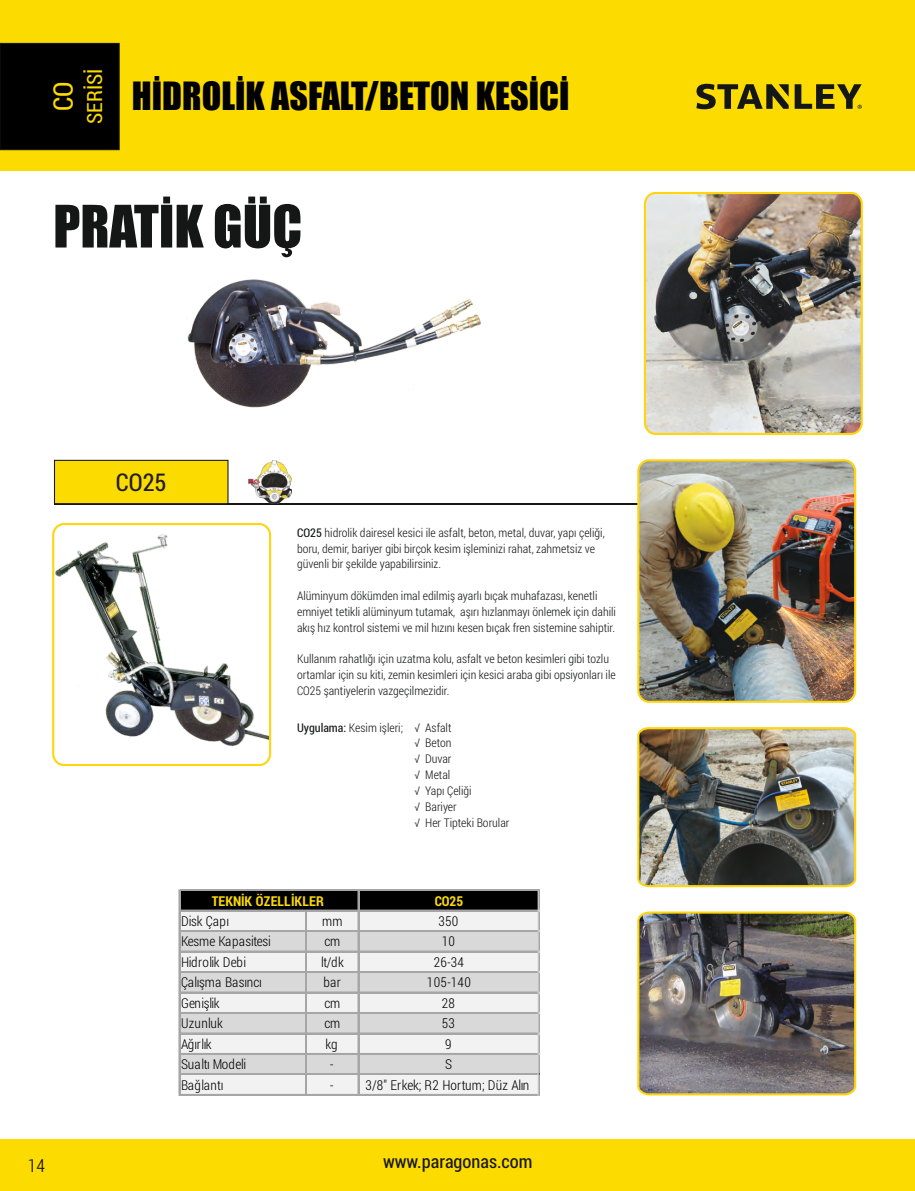
<style>
.page{position:relative;width:915px;height:1191px;background:#fff}
.page>*{position:absolute;margin:0;border:0;box-sizing:border-box;transform-origin:0 0}
.t1{font:54px "Impact";color:#151616}
.t2{font:36px "Impact";color:#000}
.t3{font:27px "Roboto Condensed";color:#fcdb01}
.t4{font:24.45px "Roboto Condensed";color:#211d1e}
.t5{font:21px "Roboto Condensed";color:#fcdb01}
.t6{font:18.45px "Roboto Condensed";color:#151616}
.t7{font:300 18px "Roboto Condensed";color:#000}
.t8{font:300 13.65px "Roboto Condensed";letter-spacing:-.005em;color:#000}
.t9{font:700 13.65px "Roboto Condensed";letter-spacing:.01em;color:#fcdb01}
.t10{font:300 13.65px "Roboto Condensed";letter-spacing:.025em;color:#000}
.t11{font:300 13.65px "Roboto Condensed";letter-spacing:-.025em;color:#000}
.t12{font:300 13.65px "Roboto Condensed";letter-spacing:-.035em;color:#000}
.t13{font:300 12px/15.9px "Roboto Condensed";color:#151616}
.s1{font-weight:400}
.s2{color:#211d1e}
</style>
<div class="page">
<hr style="left:54px;top:503px;width:584px;height:1px;background:#151616">
<div style="left:180px;top:890px;width:359px;height:21px;background:#000"></div>
<div style="left:180px;top:910px;width:359px;height:21px;background:#f2f2f2"></div>
<div style="left:180px;top:930px;width:359px;height:22px;background:#d9d9d9"></div>
<div style="left:180px;top:951px;width:359px;height:21px;background:#f2f2f2"></div>
<div style="left:180px;top:971px;width:359px;height:22px;background:#d9d9d9"></div>
<div style="left:180px;top:992px;width:359px;height:21px;background:#f2f2f2"></div>
<div style="left:180px;top:1012px;width:359px;height:22px;background:#d9d9d9"></div>
<div style="left:180px;top:1033px;width:359px;height:21px;background:#f2f2f2"></div>
<div style="left:180px;top:1053px;width:359px;height:22px;background:#d9d9d9"></div>
<div style="left:180px;top:1074px;width:359px;height:21px;background:#f2f2f2"></div>
<hr style="left:180px;top:889px;width:359px;height:1px;background:#a6a6a6">
<hr style="left:180px;top:910px;width:359px;height:1px;background:#a6a6a6">
<hr style="left:180px;top:909px;width:359px;height:1px;background:#a6a6a6">
<hr style="left:180px;top:930px;width:359px;height:1px;background:#a6a6a6">
<hr style="left:180px;top:951px;width:359px;height:1px;background:#a6a6a6">
<hr style="left:180px;top:950px;width:359px;height:1px;background:#a6a6a6">
<hr style="left:180px;top:971px;width:359px;height:1px;background:#a6a6a6">
<hr style="left:180px;top:992px;width:359px;height:1px;background:#a6a6a6">
<hr style="left:180px;top:991px;width:359px;height:1px;background:#a6a6a6">
<hr style="left:180px;top:1012px;width:359px;height:1px;background:#a6a6a6">
<hr style="left:180px;top:1033px;width:359px;height:1px;background:#a6a6a6">
<hr style="left:180px;top:1032px;width:359px;height:1px;background:#a6a6a6">
<hr style="left:180px;top:1053px;width:359px;height:1px;background:#a6a6a6">
<hr style="left:180px;top:1074px;width:359px;height:1px;background:#a6a6a6">
<hr style="left:180px;top:1073px;width:359px;height:1px;background:#a6a6a6">
<hr style="left:179px;top:889px;width:1px;height:206px;background:#a6a6a6">
<hr style="left:306px;top:911px;width:1px;height:184px;background:#a6a6a6">
<hr style="left:305px;top:911px;width:1px;height:184px;background:#a6a6a6">
<hr style="left:358px;top:890px;width:1px;height:205px;background:#a6a6a6">
<hr style="left:357px;top:890px;width:1px;height:205px;background:#a6a6a6">
<hr style="left:180px;top:1094px;width:359px;height:1px;background:#a6a6a6">
<hr style="left:538px;top:890px;width:1px;height:205px;background:#a6a6a6">
<hr style="left:537px;top:890px;width:1px;height:205px;background:#d4d4d4">
<img style="left:637px;top:727px;width:220px;height:161px">
<img style="left:637px;top:911px;width:220px;height:185px">
<img style="left:644px;top:193px;width:217px;height:241px;border-radius:11px">
<div style="left:643px;top:192px;width:219px;height:243px;border:2px solid #ffd50f;border-radius:11px"></div>
<img style="left:187px;top:279px;width:294px;height:129px">
<img style="left:53px;top:525px;width:217px;height:240px;border-radius:11px">
<div style="left:52px;top:523px;width:219px;height:243px;border:2px solid #ffd50f;border-radius:11px"></div>
<div style="left:54px;top:460px;width:174px;height:44px;background:#fcdb01;border:1px solid #151616"></div>
<img style="left:248px;top:460px;width:43px;height:44px">
<div style="left:0;top:0;width:914px;height:170px;background:#fcdb01"></div>
<div style="left:0;top:43px;width:119px;height:107px;background:#000;border:1px solid #151616"></div>
<div style="left:0;top:1140px;width:914px;height:51px;background:#fcdb01"></div>
<svg style="left:696px;top:84px;width:165px;height:25px"></svg>
<img style="left:638px;top:460px;width:216px;height:242px;border-radius:11px">
<div style="left:637px;top:459px;width:218px;height:244px;border:2px solid #ffd50f;border-radius:11px"></div>
<h3 class="t5" style="left:80px;top:124px;width:57px;rotate:-90deg">SERİSİ</h3>
<h3 class="t3" style="left:45px;top:111px;width:31px;rotate:-90deg">CO</h3>
<h2 class="t2" style="left:132px;top:82px;width:439px">HİDROLİK ASFALT/BETON KESİCİ</h2>
<h1 class="t1" style="left:53px;top:205px;width:250px">PRATİK GÜÇ</h1>
<h3 class="t7" style="left:28px;top:1153px;width:18px">14</h3>
<h3 class="t4" style="left:116px;top:465px;width:52px">CO25</h3>
<p class="t13" style="left:297px;top:524px;width:309px"><span class="s1">CO25</span> hidrolik dairesel kesici ile asfalt, beton, metal, duvar, yapı çeliği, boru, demir, bariyer gibi birçok kesim işleminizi rahat, zahmetsiz ve güvenli bir şekilde yapabilirsiniz.</p>
<p class="t13" style="left:297px;top:587px;width:320px">Alüminyum dökümden imal edilmiş ayarlı bıçak muhafazası, kenetli emniyet tetikli alüminyum tutamak, aşırı hızlanmayı önlemek için dahili akış hız kontrol sistemi ve mil hızını kesen bıçak fren sistemine sahiptir.</p>
<p class="t13" style="left:297px;top:650px;width:320px">Kullanım rahatlığı için uzatma kolu, asfalt ve beton kesimleri gibi tozlu ortamlar için su kiti, zemin kesimleri için kesici araba gibi opsiyonları ile<br>CO25 şantiyelerin vazgeçilmezidir.</p>
<p class="t13" style="left:297px;top:719px;width:107px"><span class="s1">Uygulama:</span> Kesim işleri;</p>
<p class="t13" style="left:414px;top:719px;width:39px"><span class="s2">√</span> Asfalt</p>
<p class="t13" style="left:414px;top:735px;width:39px"><span class="s2">√</span> Beton</p>
<p class="t13" style="left:414px;top:782px;width:59px"><span class="s2">√</span> Yapı Çeliği</p>
<p class="t13" style="left:414px;top:750px;width:39px"><span class="s2">√</span> Duvar</p>
<p class="t13" style="left:414px;top:766px;width:37px"><span class="s2">√</span> Metal</p>
<p class="t13" style="left:414px;top:798px;width:44px"><span class="s2">√</span> Bariyer</p>
<p class="t13" style="left:414px;top:814px;width:96px"><span class="s2">√</span> Her Tipteki Borular</p>
<p class="t9" style="left:212px;top:891px;width:113px">TEKNİK ÖZELLİKLER</p>
<p class="t9" style="left:435px;top:891px;width:30px">CO25</p>
<p class="t8" style="left:181px;top:911px;width:50px">Disk Çapı</p>
<p class="t8" style="left:322px;top:911px;width:22px">mm</p>
<p class="t8" style="left:438px;top:911px;width:22px">350</p>
<p class="t8" style="left:181px;top:932px;width:91px">Kesme Kapasitesi</p>
<p class="t8" style="left:324px;top:932px;width:17px">cm</p>
<p class="t8" style="left:441px;top:932px;width:15px">10</p>
<p class="t8" style="left:181px;top:952px;width:67px">Hidrolik Debi</p>
<p class="t8" style="left:321px;top:952px;width:24px">lt/dk</p>
<p class="t8" style="left:433px;top:952px;width:32px">26-34</p>
<p class="t8" style="left:181px;top:973px;width:82px">Çalışma Basıncı</p>
<p class="t8" style="left:323px;top:973px;width:19px">bar</p>
<p class="t8" style="left:427px;top:973px;width:45px">105-140</p>
<p class="t11" style="left:181px;top:993px;width:40px">Genişlik</p>
<p class="t8" style="left:324px;top:993px;width:17px">cm</p>
<p class="t8" style="left:441px;top:993px;width:15px">28</p>
<p class="t10" style="left:181px;top:1014px;width:43px">Uzunluk</p>
<p class="t8" style="left:324px;top:1014px;width:17px">cm</p>
<p class="t8" style="left:441px;top:1014px;width:15px">53</p>
<p class="t12" style="left:181px;top:1034px;width:32px">Ağırlık</p>
<p class="t8" style="left:325px;top:1034px;width:14px">kg</p>
<p class="t8" style="left:445px;top:1034px;width:8px">9</p>
<p class="t8" style="left:181px;top:1055px;width:67px">Sualtı Modeli</p>
<p class="t8" style="left:330px;top:1055px;width:5px">-</p>
<p class="t8" style="left:445px;top:1055px;width:8px">S</p>
<p class="t10" style="left:181px;top:1075px;width:44px">Bağlantı</p>
<p class="t8" style="left:330px;top:1075px;width:201px">- 3/8" Erkek; R2 Hortum; Düz Alın</p>
<h3 class="t6" style="left:383px;top:1149px;width:151px">www.paragonas.com</h3>
</div>
